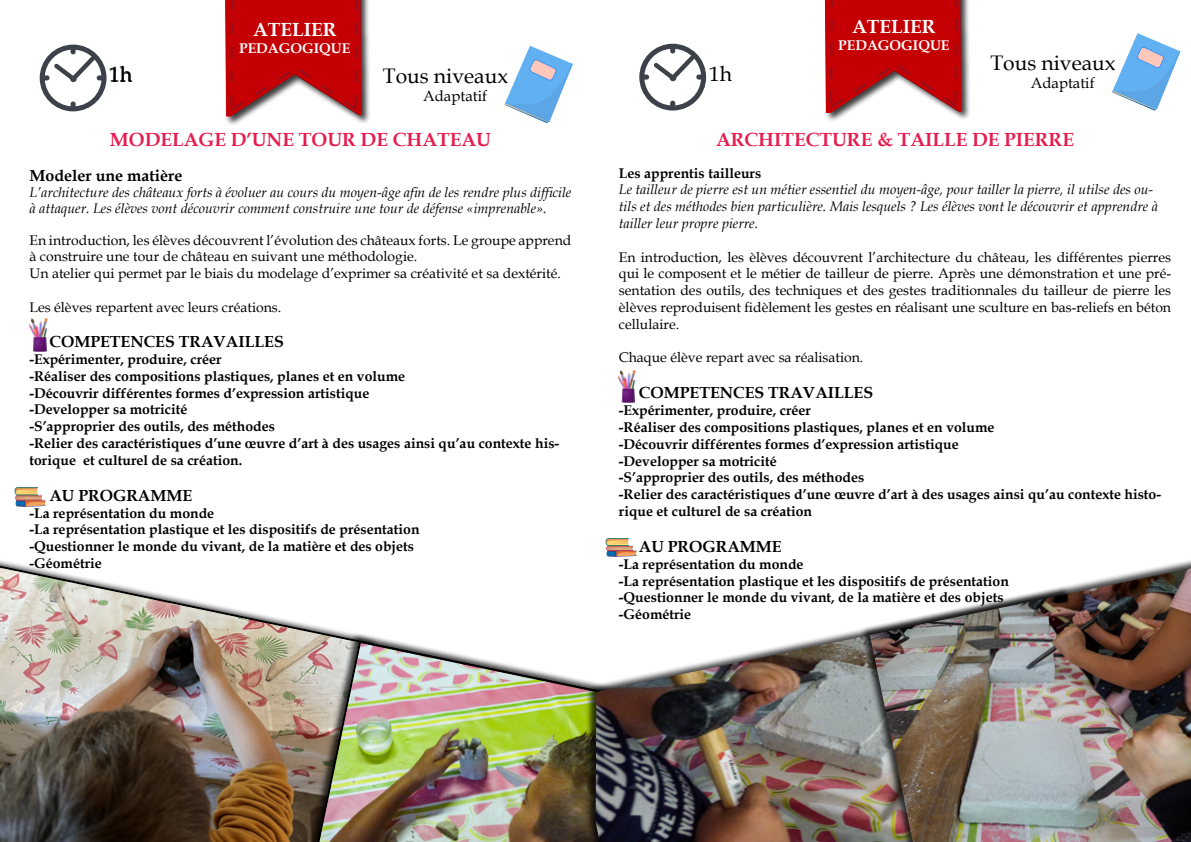
<style>
.page{position:relative;width:1191px;height:842px;background:#fff}
.page>*{position:absolute;margin:0;border:0;box-sizing:border-box;transform-origin:0 0}
.t1{font:21px "Book Antiqua";color:#000}
.t2{font:700 19px "Book Antiqua";color:#e61d4f}
.t3{font:700 19px "Book Antiqua";color:#fff}
.t4{font:700 16px "Book Antiqua";color:#000}
.t5{font:15px "Book Antiqua";color:#000}
.t6{font:700 14px/16.8px "Book Antiqua";color:#000}
.t7{font:14px/16.8px "Book Antiqua";color:#000;text-align:justify}
.t8{font:italic 14px/16.8px "Book Antiqua";color:#000}
.t9{font:700 14px "Book Antiqua";color:#fff}
</style>
<div class="page">
<svg style="left:40px;top:45px;width:66px;height:66px"></svg>
<svg style="left:504px;top:46px;width:69px;height:77px"></svg>
<svg style="left:639px;top:44px;width:67px;height:67px"></svg>
<img style="left:0;top:566px;width:585px;height:276px">
<div style="left:585px;top:585px;width:486px;height:257px;background:#000;opacity:.75"></div>
<img style="left:595px;top:593px;width:264px;height:249px">
<img style="left:14px;top:487px;width:31px;height:19px">
<img style="left:30px;top:318px;width:17px;height:34px">
<div style="left:859px;top:548px;width:332px;height:294px;background:#000;opacity:.75"></div>
<img style="left:870px;top:568px;width:321px;height:274px">
<img style="left:605px;top:538px;width:31px;height:19px">
<img style="left:619px;top:370px;width:17px;height:33px">
<div style="left:224px;top:0;width:147px;height:126px;background:#000;opacity:.75"></div>
<svg style="left:225px;top:0;width:136px;height:116px"></svg>
<div style="left:823px;top:0;width:147px;height:123px;background:#000;opacity:.75"></div>
<svg style="left:825px;top:0;width:136px;height:113px"></svg>
<svg style="left:1112px;top:33px;width:68px;height:78px"></svg>
<h2 class="t3" style="left:253px;top:17px;width:85px">ATELIER</h2>
<p class="t9" style="left:239px;top:39px;width:113px">PEDAGOGIQUE</p>
<h1 class="t1" style="left:110px;top:60px;width:24px">1h</h1>
<h1 class="t1" style="left:709px;top:59px;width:24px">1h</h1>
<h1 class="t1" style="left:383px;top:61px;width:127px">Tous niveaux</h1>
<p class="t5" style="left:423px;top:85px;width:65px">Adaptatif</p>
<h2 class="t3" style="left:852px;top:14px;width:85px">ATELIER</h2>
<p class="t9" style="left:838px;top:35px;width:113px">PEDAGOGIQUE</p>
<h1 class="t1" style="left:990px;top:49px;width:127px">Tous niveaux</h1>
<p class="t5" style="left:1030px;top:73px;width:65px">Adaptatif</p>
<h2 class="t2" style="left:110px;top:126px;width:383px">MODELAGE D’UNE TOUR DE CHATEAU</h2>
<p class="t4" style="left:29px;top:164px;width:154px">Modeler une matière</p>
<p class="t8" style="left:29px;top:184px;width:543px;line-height:16px">L’architecture des châteaux forts à évoluer au cours du moyen-âge afin de les rendre plus difficile à attaquer. Les élèves vont découvrir comment construire une tour de défense «imprenable».</p>
<p class="t7" style="left:29px;top:231px;width:543px;line-height:16.4px;text-align:left">En introduction, les élèves découvrent l’évolution des châteaux forts. Le groupe apprend à construire une tour de château en suivant une méthodologie.<br>Un atelier qui permet par le biais du modelage d’exprimer sa créativité et sa dextérité.</p>
<p class="t7" style="left:29px;top:299px;width:253px">Les élèves repartent avec leurs créations.</p>
<p class="t4" style="left:49px;top:331px;width:236px">COMPETENCES TRAVAILLES</p>
<p class="t6" style="left:29px;top:351px;width:531px">-Expérimenter, produire, créer<br>-Réaliser des compositions plastiques, planes et en volume<br>-Découvrir différentes formes d’expression artistique<br>-Developper sa motricité<br>-S’approprier des outils, des méthodes<br>-Relier des caractéristiques d’une œuvre d’art à des usages ainsi qu’au contexte his&shy;torique et culturel de sa création.</p>
<p class="t4" style="left:49px;top:484px;width:144px">AU PROGRAMME</p>
<p class="t6" style="left:29px;top:504px;width:391px">-La représentation du monde<br>-La représentation plastique et les dispositifs de présentation -Questionner le monde du vivant, de la matière et des objets -Géométrie</p>
<h2 class="t2" style="left:716px;top:126px;width:359px">ARCHITECTURE &amp; TAILLE DE PIERRE</h2>
<p class="t6" style="left:619px;top:164px;width:144px">Les apprentis tailleurs</p>
<p class="t8" style="left:619px;top:181px;width:540px">Le tailleur de pierre est un métier essentiel du moyen-âge, pour tailler la pierre, il utilse des ou&shy;tils et des méthodes bien particulière. Mais lesquels ? Les élèves vont le découvrir et apprendre à tailler leur propre pierre.</p>
<p class="t7" style="left:619px;top:248px;width:554px">En introduction, les èlèves découvrent l’architecture du château, les différentes pierres qui le composent et le métier de tailleur de pierre. Après une démonstration et une pré&shy;sentation des outils, des techniques et des gestes traditionnales du tailleur de pierre les èlèves reproduisent fidèlement les gestes en réalisant une sculture en bas-reliefs en béton cellulaire.</p>
<p class="t7" style="left:619px;top:349px;width:246px">Chaque élève repart avec sa réalisation.</p>
<p class="t4" style="left:639px;top:382px;width:236px">COMPETENCES TRAVAILLES</p>
<p class="t6" style="left:619px;top:402px;width:543px">-Expérimenter, produire, créer<br>-Réaliser des compositions plastiques, planes et en volume<br>-Découvrir différentes formes d’expression artistique<br>-Developper sa motricité<br>-S’approprier des outils, des méthodes<br>-Relier des caractéristiques d’une œuvre d’art à des usages ainsi qu’au contexte histo&shy;rique et culturel de sa création</p>
<p class="t4" style="left:639px;top:536px;width:144px">AU PROGRAMME</p>
<p class="t6" style="left:619px;top:556px;width:391px">-La représentation du monde<br>-La représentation plastique et les dispositifs de présentation -Questionner le monde du vivant, de la matière et des objets -Géométrie</p>
</div>
